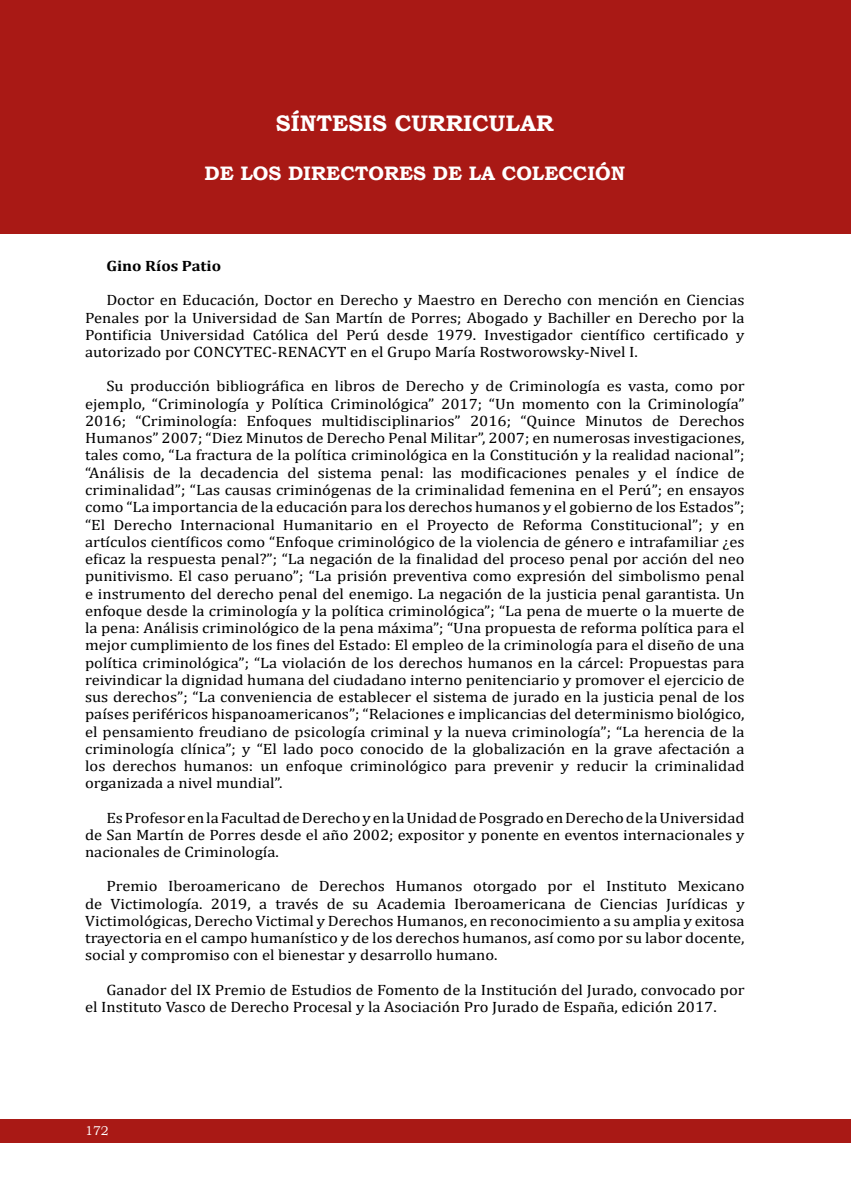
<style>
.page{position:relative;width:851px;height:1191px;background:#fff}
.page>*{position:absolute;margin:0;border:0;box-sizing:border-box;transform-origin:0 0}
.t1{font:700 22.5px "Bookman Old Style";color:#fff}
.t2{font:700 19.5px "Bookman Old Style";color:#fff}
.t3{font:15px/17.2px "Cambria";color:#000;text-align:justify;scale:1.1 1}
.t4{font:700 15px "Cambria";color:#000;scale:1.1 1}
.t5{font:12.75px "Bookman Old Style";color:#fff}
</style>
<div class="page">
<svg style="left:850px;top:1119px;width:1px;height:24px"></svg>
<div style="left:0;top:1119px;width:850px;height:24px;background:#a91915"></div>
<div style="left:0;top:0;width:850px;height:234px;background:#a91915"></div>
<h1 class="t1" style="left:276px;top:107px;width:279px">SÍNTESIS CURRICULAR</h1>
<h2 class="t2" style="left:204px;top:159px;width:422px">DE LOS DIRECTORES DE LA COLECCIÓN</h2>
<p class="t4" style="left:106px;top:255px;width:106px">Gino Ríos Patio</p>
<p class="t3" style="left:85px;top:291px;width:601px;text-indent:21px">Doctor en Educación, Doctor en Derecho y Maestro en Derecho con mención en Ciencias Penales por la Universidad de San Martín de Porres; Abogado y Bachiller en Derecho por la Pontificia Universidad Católica del Perú desde 1979. Investigador científico certificado y autorizado por CONCYTEC-RENACYT en el Grupo María Rostworowsky-Nivel I.</p>
<p class="t3" style="left:85px;top:378px;width:601px;text-indent:21px">Su producción bibliográfica en libros de Derecho y de Criminología es vasta, como por ejemplo, “Criminología y Política Criminológica” 2017; “Un momento con la Criminología” 2016; “Criminología: Enfoques multidisciplinarios” 2016; “Quince Minutos de Derechos Humanos” 2007; “Diez Minutos de Derecho Penal Militar”, 2007; en numerosas investigaciones, tales como, “La fractura de la política criminológica en la Constitución y la realidad nacional”; “Análisis de la decadencia del sistema penal: las modificaciones penales y el índice de criminalidad”; “Las causas criminógenas de la criminalidad femenina en el Perú”; en ensayos como “La importancia de la educación para los derechos humanos y el gobierno de los Estados”; “El Derecho Internacional Humanitario en el Proyecto de Reforma Constitucional”; y en artículos científicos como “Enfoque criminológico de la violencia de género e intrafamiliar ¿es eficaz la respuesta penal?”; “La negación de la finalidad del proceso penal por acción del neo punitivismo. El caso peruano”; “La prisión preventiva como expresión del simbolismo penal e instrumento del derecho penal del enemigo. La negación de la justicia penal garantista. Un enfoque desde la criminología y la política criminológica”; “La pena de muerte o la muerte de la pena: Análisis criminológico de la pena máxima”; “Una propuesta de reforma política para el mejor cumplimiento de los fines del Estado: El empleo de la criminología para el diseño de una política criminológica”; “La violación de los derechos humanos en la cárcel: Propuestas para reivindicar la dignidad humana del ciudadano interno penitenciario y promover el ejercicio de sus derechos”; “La conveniencia de establecer el sistema de jurado en la justicia penal de los países periféricos hispanoamericanos”; “Relaciones e implicancias del determinismo biológico, el pensamiento freudiano de psicología criminal y la nueva criminología”; “La herencia de la criminología clínica”; y “El lado poco conocido de la globalización en la grave afectación a los derechos humanos: un enfoque criminológico para prevenir y reducir la criminalidad organizada a nivel mundial”.</p>
<p class="t3" style="left:85px;top:809px;width:601px;text-indent:21px">Es Profesor en la Facultad de Derecho y en la Unidad de Posgrado en Derecho de la Universidad de San Martín de Porres desde el año 2002; expositor y ponente en eventos internacionales y nacionales de Criminología.</p>
<p class="t3" style="left:85px;top:877px;width:601px;text-indent:21px">Premio Iberoamericano de Derechos Humanos otorgado por el Instituto Mexicano de Victimología. 2019, a través de su Academia Iberoamericana de Ciencias Jurídicas y Victimológicas, Derecho Victimal y Derechos Humanos, en reconocimiento a su amplia y exitosa trayectoria en el campo humanístico y de los derechos humanos, así como por su labor docente, social y compromiso con el bienestar y desarrollo humano.</p>
<p class="t3" style="left:85px;top:981px;width:601px;text-indent:21px">Ganador del IX Premio de Estudios de Fomento de la Institución del Jurado, convocado por el Instituto Vasco de Derecho Procesal y la Asociación Pro Jurado de España, edición 2017.</p>
<p class="t5" style="left:85px;top:1122px;width:25px">172</p>
</div>
